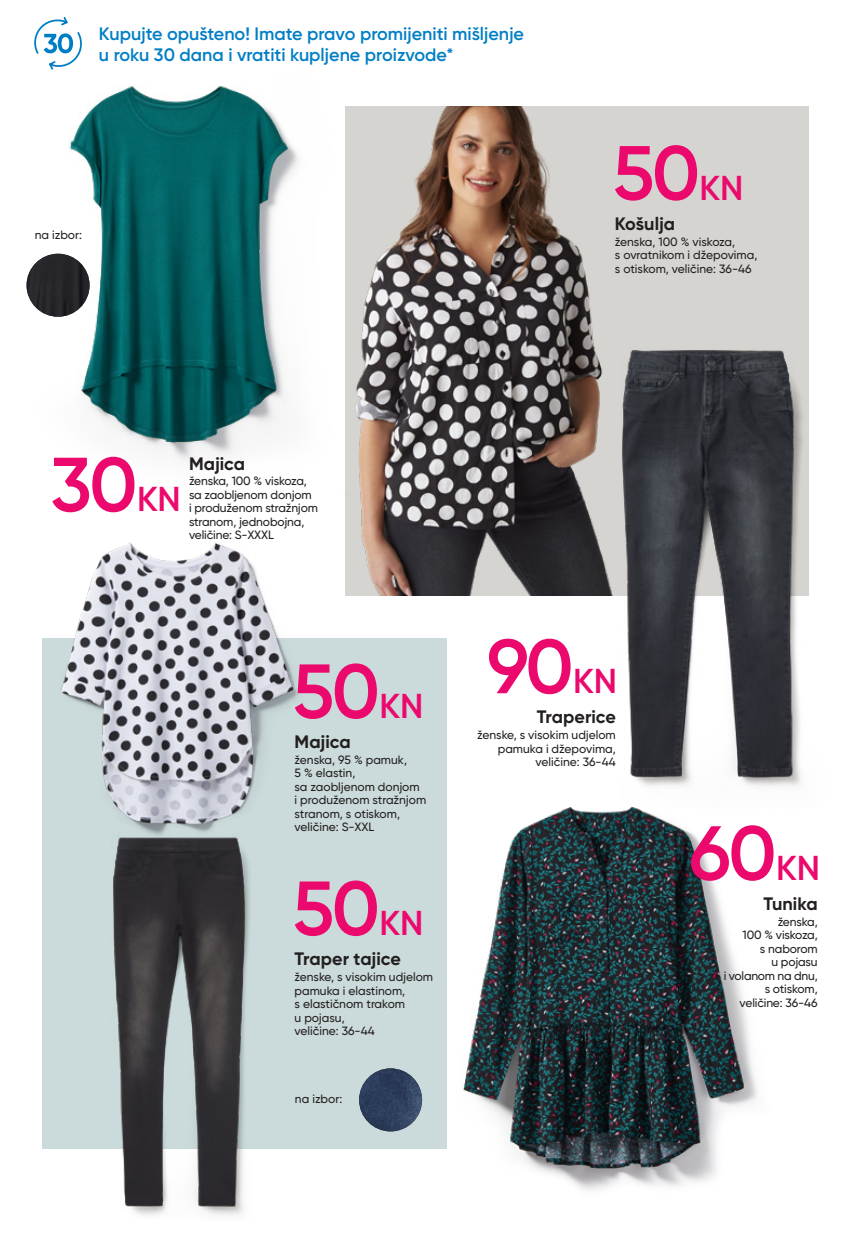
<style>
.page{position:relative;width:851px;height:1234px;background:#fff}
.page>*{position:absolute;margin:0;border:0;box-sizing:border-box;transform-origin:0 0}
.t1{font:600 76.5px "Gilroy";letter-spacing:-.035em;color:#ec096d}
.t2{font:600 18px/21px "Gilroy";color:#007ec5}
.t3{font:700 18px "Gilroy";color:#231f20}
.t4{font:500 12px/13.5px "Gilroy";letter-spacing:-.005em;color:#231f20}
.s1{font-size:34.5px}
</style>
<div class="page">
<div style="left:43px;top:638px;width:403px;height:510px;background:#cbdada"></div>
<div style="left:344px;top:106px;width:464px;height:489px;background:#d5d4d1"></div>
<img style="left:344px;top:106px;width:246px;height:489px">
<img style="left:26px;top:86px;width:329px;height:409px">
<img style="left:26px;top:436px;width:297px;height:460px">
<img style="left:410px;top:689px;width:348px;height:502px">
<img style="left:87px;top:814px;width:195px;height:402px">
<img style="left:571px;top:297px;width:238px;height:516px">
<img style="left:27px;top:254px;width:63px;height:62px;border-radius:31px">
<img style="left:359px;top:1068px;width:63px;height:63px;border-radius:31px">
<svg style="left:34px;top:17px;width:48px;height:53px"></svg>
<h2 class="t2" style="left:99px;top:23px;width:426px">Kupujte opušteno! Imate pravo promijeniti mišljenje u roku 30 dana i vratiti kupljene proizvode*</h2>
<p class="t4" style="left:35px;top:228px;width:49px">na izbor:</p>
<h1 class="t1" style="left:50px;top:437px;width:132px">30<span class="s1">KN</span></h1>
<h2 class="t3" style="left:189px;top:452px;width:58px">Majica</h2>
<p class="t4" style="left:189px;top:474px;width:130px">ženska, 100 % viskoza, sa zaobljenom donjom<br>i produženom stražnjom stranom, jednobojna, veličine: S-XXXL</p>
<h1 class="t1" style="left:612px;top:125px;width:132px">50<span class="s1">KN</span></h1>
<h2 class="t3" style="left:614px;top:212px;width:62px">Košulja</h2>
<p class="t4" style="left:614px;top:234px;width:144px">ženska, 100 % viskoza,<br>s ovratnikom i džepovima, s otiskom, veličine: 36-46</p>
<h1 class="t1" style="left:292px;top:643px;width:132px">50<span class="s1">KN</span></h1>
<h2 class="t3" style="left:294px;top:730px;width:58px">Majica</h2>
<p class="t4" style="left:294px;top:752px;width:133px">ženska, 95 % pamuk,<br>5 % elastin,<br>sa zaobljenom donjom<br>i produženom stražnjom stranom, s otiskom, veličine: S-XXL</p>
<h1 class="t1" style="left:292px;top:860px;width:132px">50<span class="s1">KN</span></h1>
<h2 class="t3" style="left:294px;top:947px;width:108px">Traper tajice</h2>
<p class="t4" style="left:294px;top:969px;width:140px">ženske, s visokim udjelom pamuka i elastinom,<br>s elastičnom trakom<br>u pojasu,<br>veličine: 36-44</p>
<p class="t4" style="left:295px;top:1091px;width:49px">na izbor:</p>
<h1 class="t1" style="left:487px;top:619px;width:131px">90<span class="s1">KN</span></h1>
<h2 class="t3" style="left:536px;top:705px;width:80px">Traperice</h2>
<p class="t4" style="left:477px;top:727px;width:140px;text-align:right">ženske, s visokim udjelom pamuka i džepovima, veličine: 36-44</p>
<h1 class="t1" style="left:689px;top:805px;width:132px">60<span class="s1">KN</span></h1>
<h2 class="t3" style="left:763px;top:892px;width:56px">Tunika</h2>
<p class="t4" style="left:723px;top:914px;width:95px;text-align:right">ženska,<br>100 % viskoza,<br>s naborom<br>u pojasu<br>i volanom na dnu, s otiskom, veličine: 36-46</p>
</div>
